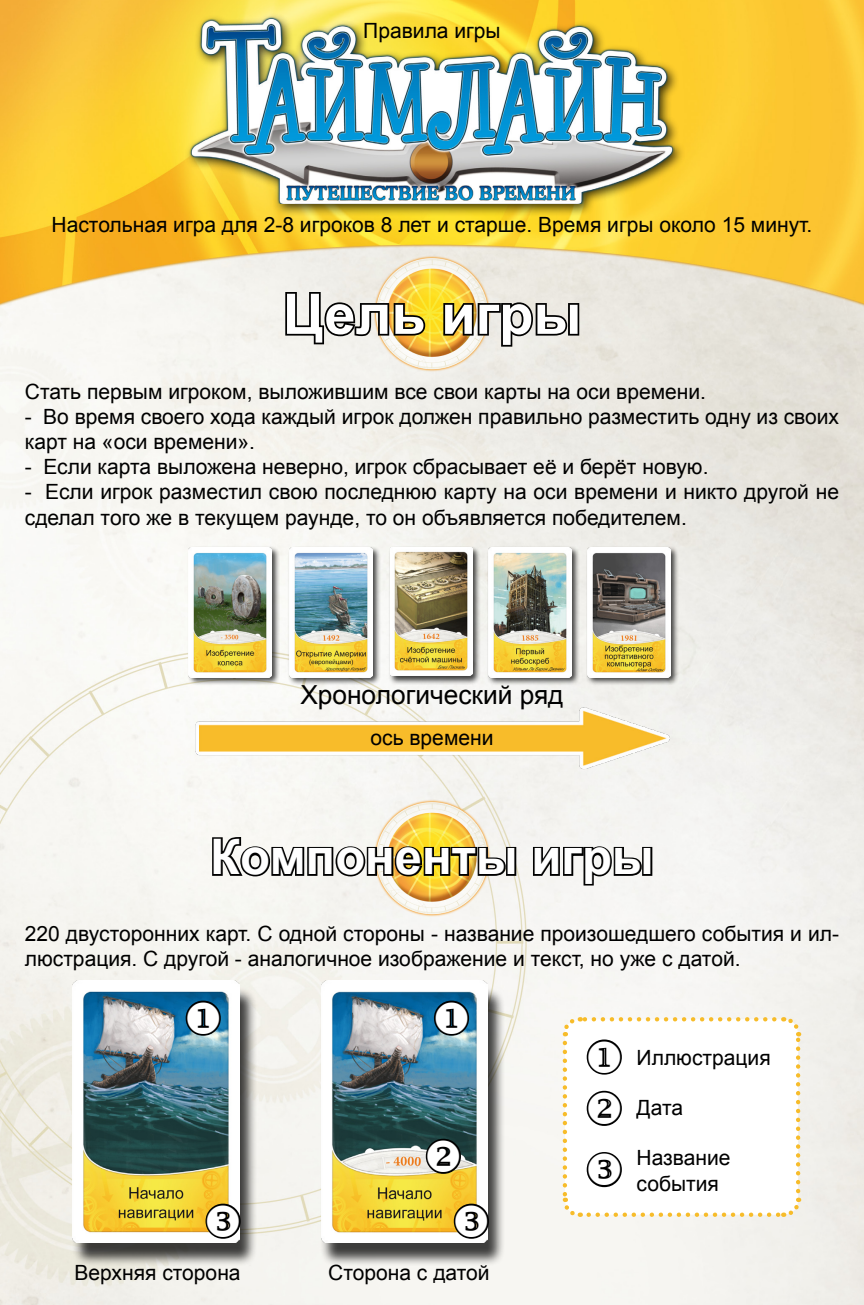
<style>
.page{position:relative;width:864px;height:1305px;background:#fff}
.page>*{position:absolute;margin:0;border:0;box-sizing:border-box;transform-origin:0 0}
.t1{font:700 56px "Arial";color:#fff}
.t2{font:700 49px "Arial";color:#fff}
.t3{font:26.25px "Arial";color:#000}
.t4{font:21px/25.2px "Arial";color:#000}
</style>
<div class="page">
<img style="left:0;top:316px;width:863px;height:989px">
<img style="left:0;top:0;width:863px;height:316px">
<div style="left:185px;top:12px;width:500px;height:205px;background:#000;opacity:.75"></div>
<img style="left:189px;top:16px;width:485px;height:188px">
<img style="left:373px;top:800px;width:117px;height:116px">
<svg style="left:210px;top:835px;width:308px;height:44px"></svg>
<svg style="left:531px;top:844px;width:122px;height:43px"></svg>
<img style="left:373px;top:255px;width:117px;height:117px">
<svg style="left:283px;top:290px;width:144px;height:56px;background:#aaa083"></svg>
<svg style="left:441px;top:300px;width:139px;height:48px;background:#9a927b"></svg>
<div style="left:187px;top:545px;width:93px;height:141px;background:#000;opacity:.75"></div>
<img style="left:189px;top:547px;width:82px;height:130px">
<div style="left:585px;top:545px;width:94px;height:141px;background:#000;opacity:.75"></div>
<img style="left:587px;top:547px;width:83px;height:130px">
<div style="left:486px;top:545px;width:94px;height:141px;background:#000;opacity:.75"></div>
<img style="left:488px;top:547px;width:83px;height:130px">
<div style="left:388px;top:545px;width:93px;height:139px;background:#000;opacity:.75"></div>
<img style="left:390px;top:547px;width:82px;height:129px">
<div style="left:287px;top:545px;width:94px;height:141px;background:#000;opacity:.75"></div>
<img style="left:289px;top:547px;width:83px;height:130px">
<div style="left:72px;top:986px;width:186px;height:280px;background:#000;opacity:.75"></div>
<img style="left:73px;top:981px;width:166px;height:261px">
<div style="left:320px;top:986px;width:186px;height:280px;background:#000;opacity:.75"></div>
<img style="left:321px;top:981px;width:166px;height:261px">
<img style="left:191px;top:707px;width:481px;height:65px">
<svg style="left:204px;top:1202px;width:38px;height:38px"></svg>
<svg style="left:452px;top:1202px;width:38px;height:38px"></svg>
<svg style="left:184px;top:999px;width:38px;height:38px"></svg>
<svg style="left:424px;top:1137px;width:38px;height:38px"></svg>
<svg style="left:432px;top:999px;width:38px;height:38px"></svg>
<svg style="left:560px;top:1014px;width:242px;height:205px"></svg>
<p class="t4" style="left:363px;top:18px;width:139px">Правила игры</p>
<p class="t4" style="left:52px;top:213px;width:762px">Настольная игра для 2-8 игроков 8 лет и старше. Время игры около 15 минут.</p>
<h1 class="t1" style="left:283px;top:277px;width:300px">Цель игры</h1>
<p class="t4" style="left:25px;top:379px;width:682px">Стать первым игроком, выложившим все свои карты на оси времени.</p>
<p class="t4" style="left:25px;top:404px;width:815px">- Во время своего хода каждый игрок должен правильно разместить одну из своих карт на «оси времени».</p>
<p class="t4" style="left:25px;top:454px;width:685px">- Если карта выложена неверно, игрок сбрасывает её и берёт новую.</p>
<p class="t4" style="left:25px;top:480px;width:815px">- Если игрок разместил свою последнюю карту на оси времени и никто другой не сделал того же в текущем раунде, то он объявляется победителем.</p>
<p class="t3" style="left:300px;top:678px;width:265px">Хронологический ряд</p>
<p class="t4" style="left:370px;top:725px;width:124px">ось времени</p>
<h2 class="t2" style="left:210px;top:824px;width:445px">Компоненты игры</h2>
<p class="t4" style="left:25px;top:921px;width:815px">220 двусторонних карт. С одной стороны - название произошедшего события и ил&shy;люстрация. С другой - аналогичное изображение и текст, но уже с датой.</p>
<p class="t4" style="left:74px;top:1260px;width:167px">Верхняя сторона</p>
<p class="t4" style="left:328px;top:1260px;width:163px">Сторона с датой</p>
<p class="t4" style="left:636px;top:1045px;width:135px">Иллюстрация</p>
<p class="t4" style="left:636px;top:1095px;width:48px">Дата</p>
<p class="t4" style="left:636px;top:1145px;width:95px">Название события</p>
</div>
